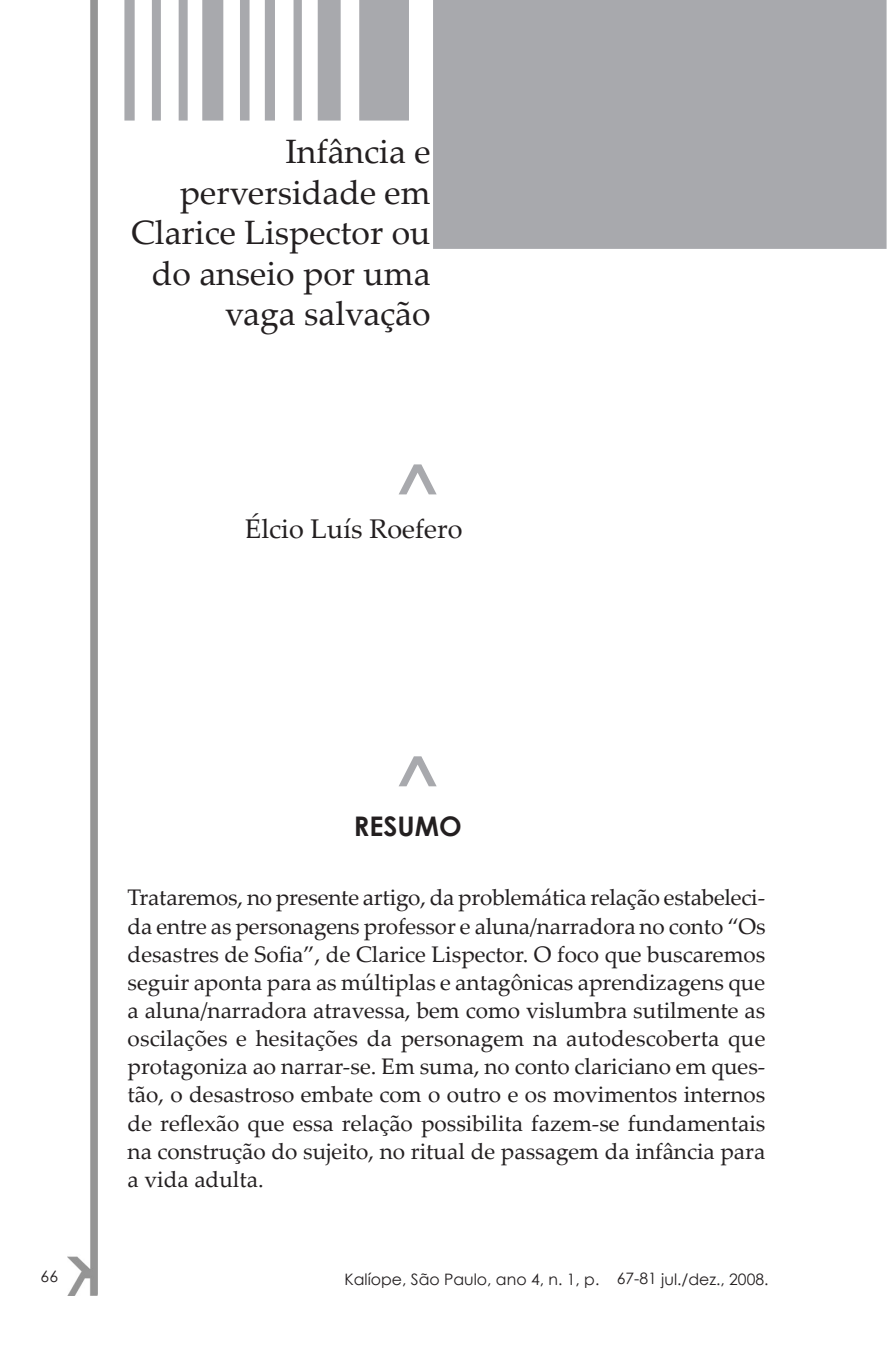
<style>
.page{position:relative;width:893px;height:1353px;background:#fff}
.page>*{position:absolute;margin:0;border:0;box-sizing:border-box;transform-origin:0 0}
.CORPO_TEXTO{font:700 81px "Palatino Linotype";color:#a8a9ad}
.TITULO_ARTIGO{font:33.75px/40.5px "Palatino Linotype";color:#231f20;text-align:right}
.NOME_AUTOR{font:27px "Palatino Linotype";color:#231f20}
.t1{font:700 27px "Century Gothic";color:#231f20}
.CORPO_TEXTO-2{font:22.5px/28.1px "Palatino Linotype";color:#231f20;text-align:justify}
.t2{font:15.75px "Century Gothic";color:#231f20}
</style>
<div class="page">
<img style="left:67px;top:0;width:30px;height:1295px">
<div style="left:433px;top:0;width:453px;height:249px;background:#a8a9ad"></div>
<svg style="left:124px;top:0;width:11px;height:120px"></svg>
<svg style="left:152px;top:0;width:9px;height:120px"></svg>
<svg style="left:179px;top:0;width:9px;height:120px"></svg>
<div style="left:202px;top:0;width:21px;height:120px;background:#a8a9ad"></div>
<svg style="left:240px;top:0;width:10px;height:120px"></svg>
<svg style="left:265px;top:0;width:10px;height:120px"></svg>
<svg style="left:294px;top:0;width:8px;height:120px"></svg>
<div style="left:318px;top:0;width:23px;height:120px;background:#a8a9ad"></div>
<div style="left:359px;top:0;width:50px;height:120px;background:#a8a9ad"></div>
<p class="TITULO_ARTIGO" style="left:131px;top:130px;width:301px">Infância e perversidade em<br>Clarice Lispector ou do anseio por uma vaga salvação</p>
<p class="CORPO_TEXTO" style="left:397px;top:435px;width:42px">^</p>
<p class="NOME_AUTOR" style="left:245px;top:510px;width:219px">Élcio Luís Roefero</p>
<p class="CORPO_TEXTO" style="left:397px;top:727px;width:42px">^</p>
<p class="t1" style="left:354px;top:806px;width:109px">RESUMO</p>
<p class="CORPO_TEXTO-2" style="left:128px;top:882px;width:639px">Trataremos, no presente artigo, da problemática relação estabeleci&shy;da entre as personagens professor e aluna/narradora no conto “Os desastres de Sofia”, de Clarice Lispector. O foco que buscaremos seguir aponta para as múltiplas e antagônicas aprendizagens que a aluna/narradora atravessa, bem como vislumbra sutilmente as oscilações e hesitações da personagem na autodescoberta que protagoniza ao narrar-se. Em suma, no conto clariciano em ques&shy;tão, o desastroso embate com o outro e os movimentos internos de reflexão que essa relação possibilita fazem-se fundamentais na construção do sujeito, no ritual de passagem da infância para a vida adulta.</p>
<p class="t2" style="left:41px;top:1264px;width:19px">66</p>
<p class="t2" style="left:344px;top:1267px;width:256px">Kalíope, São Paulo, ano 4, n. 1, p.</p>
<p class="t2" style="left:617px;top:1267px;width:153px">67-81 jul./dez., 2008.</p>
</div>
